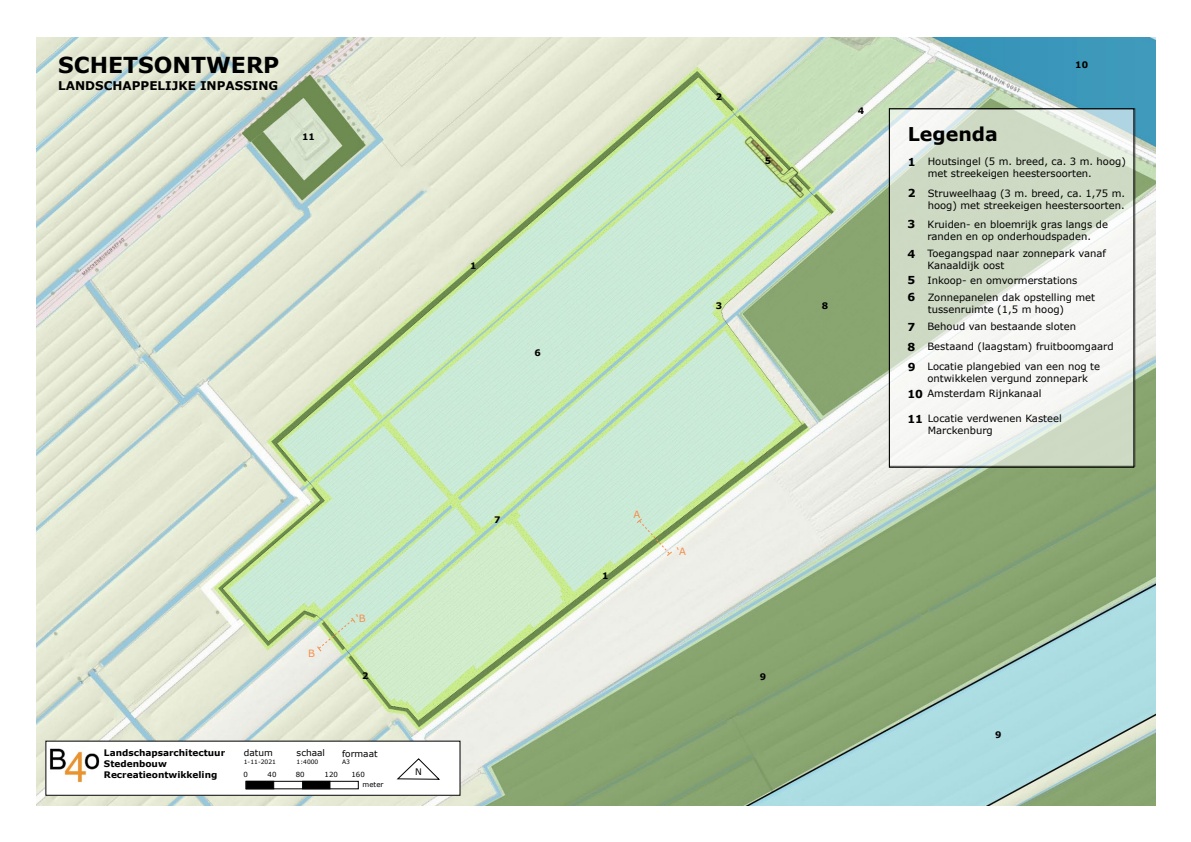
<style>
.page{position:relative;width:1191px;height:842px;background:#fff}
.page>*{position:absolute;margin:0;border:0;box-sizing:border-box;transform-origin:0 0}
.t1{font:700 22px "Verdana";color:#000}
.t2{font:700 19px "Verdana";color:#000}
.t3{font:700 12px "Verdana";color:#000}
.t4{font:700 11px/19.2px "Verdana";color:#000}
.t5{font:10px/12px "Verdana";color:#000}
.t6{font:10px "Verdana";color:#f68e49}
.t7{font:700 9px/10.8px "Verdana";color:#000}
.t8{font:9px "Verdana";color:#000}
.t9{font:7px/9.7px "Verdana";color:#000}
.t10{font:6px "Verdana";color:#000}
.s1{font-weight:700;font-size:11px}
</style>
<div class="page">
<div style="left:1115px;top:787px;width:40px;height:19px;background:#87a46e"></div>
<img style="left:36px;top:37px;width:1119px;height:768px">
<div style="left:46px;top:741px;width:414px;height:54px;background:#fff"></div>
<div style="left:45px;top:741px;width:415px;height:55px;border:1px solid #000"></div>
<img style="left:50px;top:748px;width:50px;height:35px">
<svg style="left:396px;top:758px;width:44px;height:22px"></svg>
<div style="left:245px;top:781px;width:114px;height:8px;border:1px solid #000"></div>
<div style="left:302px;top:781px;width:28px;height:8px;background:#000"></div>
<div style="left:246px;top:781px;width:28px;height:8px;background:#000"></div>
<svg style="left:636px;top:518px;width:37px;height:39px"></svg>
<svg style="left:316px;top:616px;width:40px;height:37px"></svg>
<svg style="left:891px;top:110px;width:241px;height:355px"></svg>
<div style="left:889px;top:108px;width:245px;height:360px;border:1px solid #000"></div>
<h1 class="t1" style="left:58px;top:50px;width:223px">SCHETSONTWERP</h1>
<p class="t3" style="left:58px;top:77px;width:222px">LANDSCHAPPELIJKE INPASSING</p>
<p class="t7" style="left:302px;top:131px;width:14px">11</p>
<p class="t7" style="left:470px;top:260px;width:8px">1</p>
<p class="t7" style="left:534px;top:347px;width:8px">6</p>
<p class="t7" style="left:715px;top:91px;width:8px">2</p>
<p class="t7" style="left:765px;top:155px;width:8px">5</p>
<p class="t7" style="left:715px;top:300px;width:8px">3</p>
<p class="t6" style="left:308px;top:646px;width:8px">B</p>
<p class="t6" style="left:356px;top:611px;width:11px">‘B</p>
<p class="t7" style="left:494px;top:515px;width:8px">7</p>
<p class="t7" style="left:602px;top:570px;width:8px">1</p>
<p class="t6" style="left:633px;top:508px;width:8px">A</p>
<p class="t6" style="left:677px;top:545px;width:11px">‘A</p>
<p class="t7" style="left:362px;top:670px;width:8px">2</p>
<p class="t7" style="left:760px;top:671px;width:8px">9</p>
<p class="t7" style="left:104px;top:747px;width:123px">Landschapsarchitectuur<br>Stedenbouw<br>Recreatieontwikkeling</p>
<p class="t8" style="left:342px;top:747px;width:37px">formaat</p>
<p class="t8" style="left:244px;top:747px;width:31px">datum</p>
<p class="t10" style="left:244px;top:757px;width:34px">1-11-2021</p>
<p class="t8" style="left:297px;top:747px;width:30px">schaal</p>
<p class="t10" style="left:297px;top:757px;width:23px">1:4000</p>
<p class="t10" style="left:342px;top:758px;width:9px">A3</p>
<p class="t9" style="left:243px;top:770px;width:6px">0</p>
<p class="t9" style="left:267px;top:770px;width:10px">40</p>
<p class="t9" style="left:296px;top:770px;width:10px">80</p>
<p class="t9" style="left:325px;top:770px;width:15px">120</p>
<p class="t9" style="left:362px;top:770px;width:22px;text-indent:-11px">160 meter</p>
<p class="t8" style="left:415px;top:765px;width:8px">N</p>
<p class="t7" style="left:858px;top:106px;width:8px">4</p>
<p class="t7" style="left:821px;top:300px;width:8px">8</p>
<p class="t7" style="left:1075px;top:59px;width:14px">10</p>
<h2 class="t2" style="left:907px;top:121px;width:92px">Legenda</h2>
<p class="t5" style="left:927px;top:155px;width:200px">Houtsingel (5 m. breed, ca. 3 m. hoog) met streekeigen heestersoorten.</p>
<p class="t4" style="left:907px;top:152px;width:9px">1</p>
<p class="t4" style="left:907px;top:183px;width:9px">2</p>
<p class="t4" style="left:907px;top:214px;width:9px">3</p>
<p class="t4" style="left:907px;top:244px;width:9px">4</p>
<p class="t5" style="left:927px;top:187px;width:199px">Struweelhaag (3 m. breed, ca. 1,75 m. hoog) met streekeigen heestersoorten.</p>
<p class="t5" style="left:927px;top:218px;width:182px">Kruiden- en bloemrijk gras langs de randen en op onderhoudspaden.</p>
<p class="t5" style="left:927px;top:247px;width:180px">Toegangspad naar zonnepark vanaf<br>Kanaaldijk oost</p>
<p class="t5" style="left:907px;top:274px;width:171px"><span class="s1">5</span> Inkoop- en omvormerstations</p>
<p class="t5" style="left:907px;top:320px;width:170px"><span class="s1">7</span> Behoud van bestaande sloten</p>
<p class="t5" style="left:927px;top:360px;width:174px">Locatie plangebied van een nog te ontwikkelen vergund zonnepark</p>
<p class="t4" style="left:907px;top:288px;width:9px">6</p>
<p class="t5" style="left:927px;top:292px;width:169px">Zonnepanelen dak opstelling met tussenruimte (1,5 m hoog)</p>
<p class="t5" style="left:927px;top:341px;width:188px">Bestaand (laagstam) fruitboomgaard</p>
<p class="t4" style="left:907px;top:337px;width:10px">8<br>9</p>
<p class="t5" style="left:907px;top:387px;width:135px"><span class="s1">10</span> Amsterdam Rijnkanaal</p>
<p class="t5" style="left:907px;top:412px;width:156px"><span class="s1">11</span> Locatie verdwenen Kasteel</p>
<p class="t5" style="left:927px;top:424px;width:67px">Marckenburg</p>
<p class="t7" style="left:995px;top:729px;width:8px">9</p>
</div>
